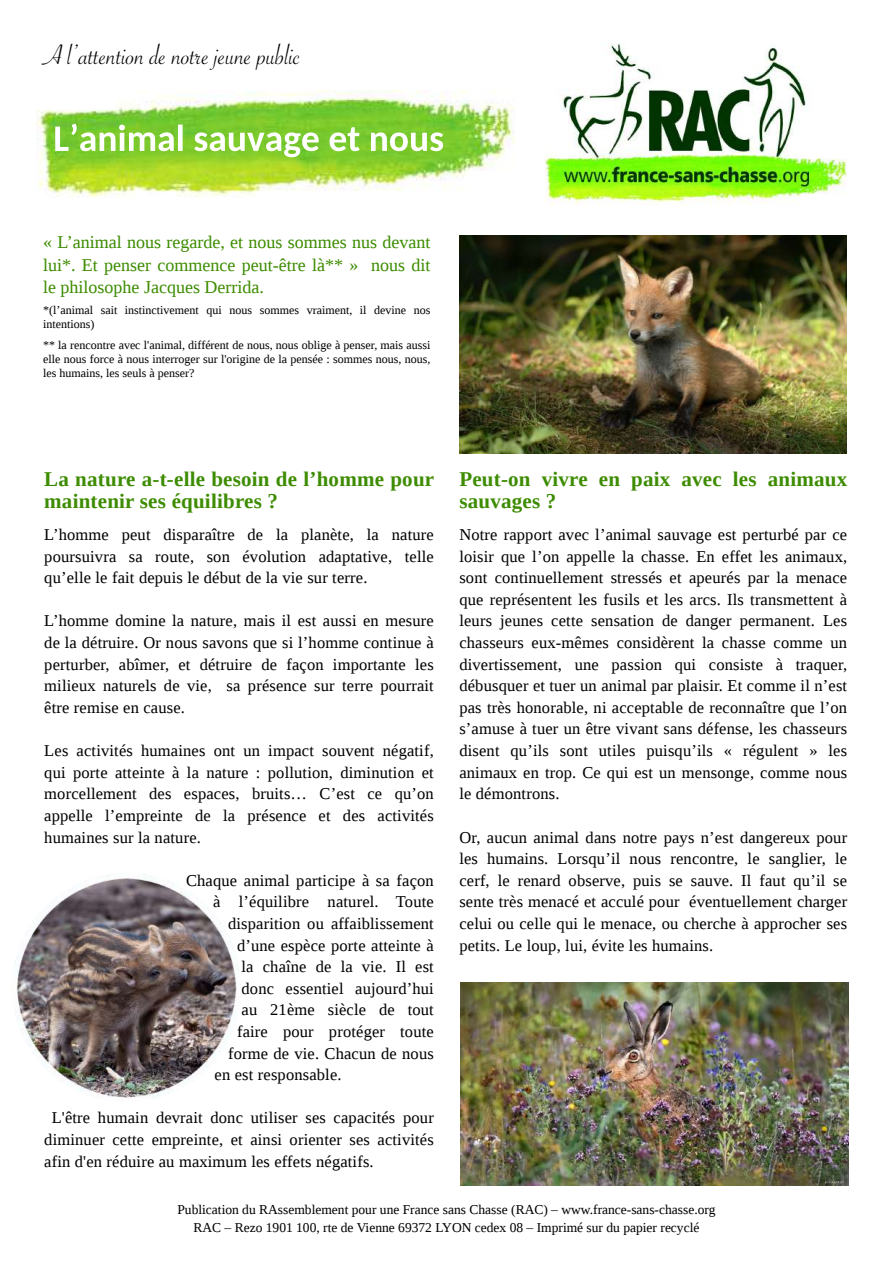
<style>
.page{position:relative;width:893px;height:1263px;background:#fff}
.page>*{position:absolute;margin:0;border:0;box-sizing:border-box;transform-origin:0 0}
.t1{font:30px "Savoye Let Plain";color:#000}
.t2{font:700 21px/22.5px "Liberation Serif";letter-spacing:.01em;color:#3d8c00}
.t3{font:18px/22.5px "Liberation Serif";color:#3d8c00;text-align:justify}
.t4{font:16.5px/21.6px "Liberation Serif";letter-spacing:.01em;color:#000;text-align:justify}
.t5{font:13.5px/18px "Liberation Serif";color:#000;text-align:center}
.t6{font:12px/13.8px "Liberation Serif";color:#000}
</style>
<div class="page">
<img style="left:36px;top:91px;width:478px;height:107px">
<img style="left:546px;top:43px;width:301px;height:163px">
<img style="left:12px;top:873px;width:229px;height:229px;border-radius:50%">
<svg style="left:55px;top:124px;width:119px;height:27px"></svg>
<div style="left:178px;top:125px;width:5px;height:26px;background:#fff"></div>
<svg style="left:194px;top:132px;width:125px;height:25px"></svg>
<svg style="left:329px;top:127px;width:31px;height:24px"></svg>
<svg style="left:371px;top:132px;width:72px;height:19px"></svg>
<img style="left:459px;top:235px;width:387px;height:219px">
<img style="left:460px;top:983px;width:389px;height:203px">
<h1 class="t1" style="left:43px;top:43px;width:259px">A l’attention de notre jeune public</h1>
<p class="t3" style="left:43px;top:231px;width:389px">« L’animal nous regarde, et nous sommes nus devant lui*. Et penser commence peut-être là** » nous dit le philosophe Jacques Derrida.</p>
<p class="t6" style="left:43px;top:303px;width:389px">*(l’animal sait instinctivement qui nous sommes vraiment, il devine nos intentions)</p>
<p class="t6" style="left:43px;top:338px;width:389px;text-align:justify">** la rencontre avec l'animal, différent de nous, nous oblige à penser, mais aussi elle nous force à nous interroger sur l'origine de la pensée : sommes nous, nous, les humains, les seuls à penser?</p>
<p class="t2" style="left:44px;top:467px;width:391px">La nature a-t-elle besoin de l’homme pour maintenir ses équilibres ?</p>
<p class="t4" style="left:44px;top:524px;width:391px">L’homme peut disparaître de la planète, la nature poursuivra sa route, son évolution adaptative, telle qu’elle le fait depuis le début de la vie sur terre.</p>
<p class="t4" style="left:44px;top:610px;width:391px">L’homme domine la nature, mais il est aussi en mesure de la détruire. Or nous savons que si l’homme continue à perturber, abîmer, et détruire de façon importante les milieux naturels de vie, sa présence sur terre pourrait être remise en cause.</p>
<p class="t4" style="left:44px;top:740px;width:391px">Les activités humaines ont un impact souvent négatif, qui porte atteinte à la nature : pollution, diminution et morcellement des espaces, bruits… C’est ce qu’on appelle l’empreinte de la présence et des activités humaines sur la nature.</p>
<p class="t4" style="left:186px;top:869px;width:249px">Chaque animal participe à sa façon</p>
<p class="t4" style="left:213px;top:891px;width:222px">à l’équilibre naturel. Toute</p>
<p class="t4" style="left:228px;top:912px;width:207px">disparition ou affaiblissement</p>
<p class="t4" style="left:237px;top:934px;width:198px">d’une espèce porte atteinte à</p>
<p class="t4" style="left:242px;top:956px;width:194px">la chaîne de la vie. Il est</p>
<p class="t4" style="left:242px;top:977px;width:194px">donc essentiel aujourd’hui</p>
<p class="t4" style="left:242px;top:999px;width:194px">au 21ème siècle de tout</p>
<p class="t4" style="left:237px;top:1020px;width:198px">faire pour protéger toute</p>
<p class="t4" style="left:228px;top:1042px;width:207px">forme de vie. Chacun de nous</p>
<p class="t4" style="left:215px;top:1064px;width:129px">en est responsable.</p>
<p class="t4" style="left:44px;top:1107px;width:391px;text-indent:7px">L'être humain devrait donc utiliser ses capacités pour diminuer cette empreinte, et ainsi orienter ses activités afin d'en réduire au maximum les effets négatifs.</p>
<p class="t2" style="left:459px;top:467px;width:389px">Peut-on vivre en paix avec les animaux sauvages ?</p>
<p class="t4" style="left:459px;top:524px;width:389px">Notre rapport avec l’animal sauvage est perturbé par ce loisir que l’on appelle la chasse. En effet les animaux, sont continuellement stressés et apeurés par la menace que représentent les fusils et les arcs. Ils transmettent à leurs jeunes cette sensation de danger permanent. Les chasseurs eux-mêmes considèrent la chasse comme un divertissement, une passion qui consiste à traquer, débusquer et tuer un animal par plaisir. Et comme il n’est pas très honorable, ni acceptable de reconnaître que l’on s’amuse à tuer un être vivant sans défense, les chasseurs disent qu’ils sont utiles puisqu’ils « régulent » les animaux en trop. Ce qui est un mensonge, comme nous le démontrons.</p>
<p class="t4" style="left:459px;top:826px;width:389px">Or, aucun animal dans notre pays n’est dangereux pour les humains. Lorsqu’il nous rencontre, le sanglier, le cerf, le renard observe, puis se sauve. Il faut qu’il se sente très menacé et acculé pour éventuellement charger celui ou celle qui le menace, ou cherche à approcher ses petits. Le loup, lui, évite les humains.</p>
<p class="t5" style="left:177px;top:1201px;width:540px">Publication du RAssemblement pour une France sans Chasse (RAC) – www.france-sans-chasse.org<br>RAC – Rezo 1901 100, rte de Vienne 69372 LYON cedex 08 – Imprimé sur du papier recyclé</p>
</div>
